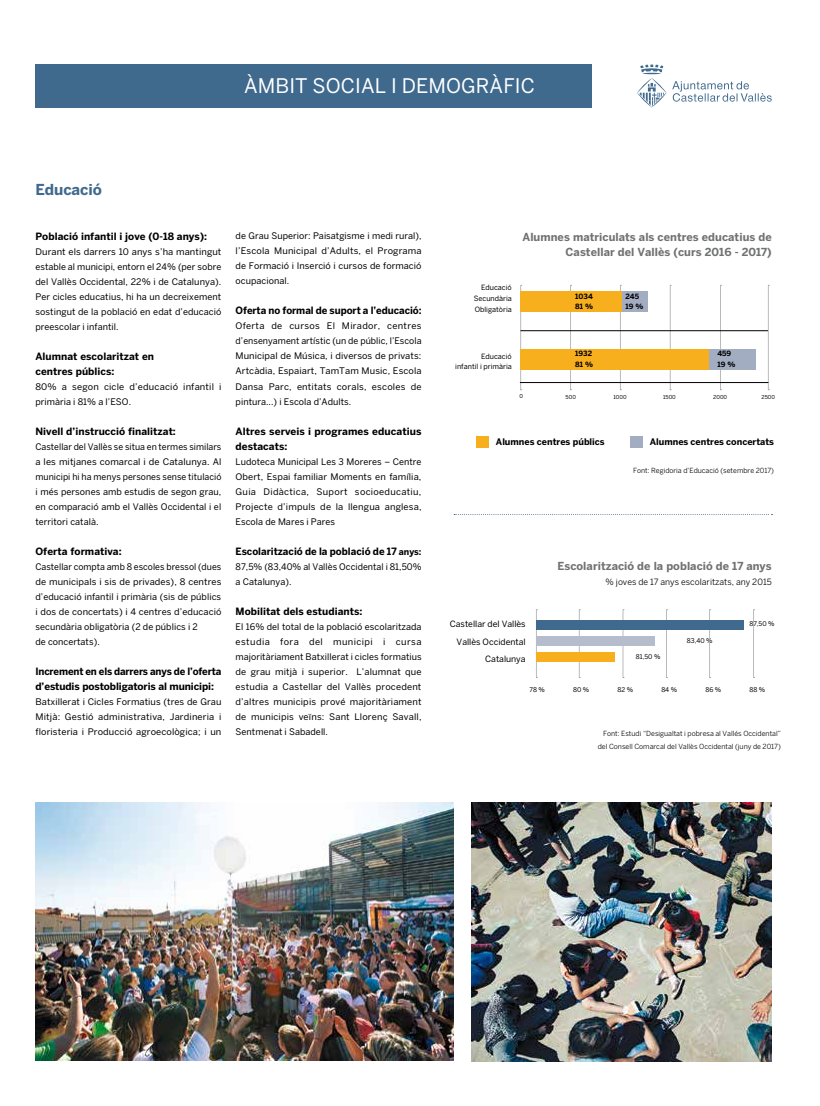
<style>
.page{position:relative;width:820px;height:1106px;background:#fff}
.page>*{position:absolute;margin:0;border:0;box-sizing:border-box;transform-origin:0 0}
.t1{font:20px "Benton Sans";color:#fff}
.t2{font:700 15px "Benton Sans";letter-spacing:-.005em;color:#3f698d}
.t3{font:700 11px/15px "Benton Sans";letter-spacing:.005em;color:#707172;text-align:right}
.t4{font:700 10px/15px "Benton Sans";letter-spacing:.005em;color:#000}
.t5{font:9px/15px "Benton Sans";letter-spacing:.005em;color:#000;text-align:justify}
.t6{font:700 9px "Benton Sans";color:#000}
.t7{font:8.6px/17.9px "Benton Sans";color:#000;text-align:right}
.t8{font:8.6px "Benton Sans";color:#000}
.t9{font:7.2px/10.7px "Benton Sans";color:#000;text-align:justify}
.t10{font:700 7.2px/10.7px "Benton Sans";color:#000}
.t11{font:7px/12.9px "Benton Sans";color:#000;text-align:right}
.t12{font:6.5px "Benton Sans";color:#000}
.t13{font:5.4px "Benton Sans";color:#000}
.s1{font-size:9px}
</style>
<div class="page">
<div style="left:35px;top:65px;width:556px;height:43px;background:#3f698d"></div>
<svg style="left:637px;top:65px;width:134px;height:42px"></svg>
<div style="left:476px;top:436px;width:12px;height:12px;background:#f8af1d"></div>
<div style="left:630px;top:436px;width:12px;height:12px;background:#a2adc1"></div>
<svg style="left:520px;top:285px;width:1px;height:105px"></svg>
<svg style="left:570px;top:285px;width:1px;height:105px"></svg>
<svg style="left:620px;top:285px;width:1px;height:105px"></svg>
<svg style="left:669px;top:285px;width:2px;height:105px"></svg>
<svg style="left:767px;top:285px;width:2px;height:105px"></svg>
<svg style="left:720px;top:285px;width:1px;height:105px"></svg>
<hr style="left:520px;top:330px;width:247px;height:1px;background:#000">
<hr style="left:520px;top:382px;width:247px;height:1px;background:#000">
<div style="left:520px;top:291px;width:103px;height:21px;background:#f8af1d"></div>
<div style="left:622px;top:291px;width:25px;height:21px;background:#a2adc1"></div>
<div style="left:519px;top:349px;width:190px;height:20px;background:#f8af1d"></div>
<div style="left:709px;top:349px;width:46px;height:20px;background:#a2adc1"></div>
<svg style="left:578px;top:609px;width:2px;height:69px"></svg>
<svg style="left:536px;top:609px;width:1px;height:69px"></svg>
<svg style="left:622px;top:609px;width:1px;height:69px"></svg>
<svg style="left:666px;top:609px;width:1px;height:69px"></svg>
<svg style="left:709px;top:609px;width:1px;height:69px"></svg>
<svg style="left:753px;top:609px;width:1px;height:69px"></svg>
<div style="left:536px;top:620px;width:207px;height:10px;background:#3f698d"></div>
<div style="left:536px;top:636px;width:118px;height:10px;background:#b5bdcd"></div>
<div style="left:536px;top:652px;width:78px;height:10px;background:#f8af1d"></div>
<svg style="left:454px;top:514px;width:318px;height:1px"></svg>
<img style="left:471px;top:802px;width:300px;height:259px">
<img style="left:35px;top:802px;width:418px;height:258px">
<h1 class="t1" style="left:244px;top:74px;width:26px">Àmbi</h1>
<h1 class="t1" style="left:295px;top:74px;width:31px">t social</h1>
<h1 class="t1" style="left:391px;top:74px;width:25px">i demogràfic</h1>
<h2 class="t2" style="left:35px;top:181px;width:68px">Educació</h2>
<p class="t4" style="left:35px;top:229px;width:173px">Població infantil i jove (0-18 anys):</p>
<p class="t5" style="left:35px;top:244px;width:187px">Durant els darrers 10 anys s’ha mantingut estable al municipi, entorn el 24% (per sobre del Vallès Occidental, 22% i de Catalunya).<br>Per cicles educatius, hi ha un decreixement sostingut de la població en edat d’educació preescolar i infantil.</p>
<p class="t4" style="left:35px;top:349px;width:120px">Alumnat escolaritzat en centres públics:</p>
<p class="t5" style="left:35px;top:379px;width:187px">80% a segon cicle d’educació infantil i primària i 81% a l’ESO.</p>
<p class="t4" style="left:35px;top:424px;width:142px">Nivell d’instrucció finalitzat:</p>
<p class="t5" style="left:35px;top:439px;width:187px">Castellar del Vallès se situa en termes similars a les mitjanes comarcal i de Catalunya. Al municipi hi ha menys persones sense titulació i més persones amb estudis de segon grau, en comparació amb el Vallès Occidental i el territori català.</p>
<p class="t4" style="left:35px;top:544px;width:88px">Oferta formativa:</p>
<p class="t5" style="left:35px;top:559px;width:187px;text-align:left">Castellar compta amb 8 escoles bressol (dues de municipals i sis de privades), 8 centres d’educació infantil i primària (sis de públics i dos de concertats) i 4 centres d’educació secundària obligatòria (2 de públics i 2<br>de concertats).</p>
<p class="t4" style="left:35px;top:664px;width:187px">Increment en els darrers anys de l’oferta d’estudis postobligatoris al municipi:</p>
<p class="t5" style="left:35px;top:694px;width:187px">Batxillerat i Cicles Formatius (tres de Grau Mitjà: Gestió administrativa, Jardineria i floristeria i Producció agroecològica; i un</p>
<p class="t5" style="left:235px;top:228px;width:187px">de Grau Superior: Paisatgisme i medi rural), l’Escola Municipal d’Adults, el Programa de Formació i Inserció i cursos de formació ocupacional.</p>
<p class="t4" style="left:235px;top:303px;width:187px">Oferta no formal de suport a l’educació:</p>
<p class="t5" style="left:235px;top:318px;width:187px">Oferta de cursos El Mirador, centres d’ensenyament artístic (un de públic, l’Escola Municipal de Música, i diversos de privats:<br>Artcàdia, Espaiart, TamTam Music, Escola Dansa Parc, entitats corals, escoles de pintura...) i Escola d’Adults.</p>
<p class="t4" style="left:235px;top:423px;width:187px">Altres serveis i programes educatius destacats:</p>
<p class="t5" style="left:235px;top:453px;width:187px">Ludoteca Municipal Les 3 Moreres – Centre Obert, Espai familiar Moments en família, Guia Didàctica, Suport socioeducatiu, Projecte d’impuls de la llengua anglesa, Escola de Mares i Pares</p>
<p class="t4" style="left:235px;top:543px;width:187px">Escolarització de la població de 17 <span class="s1">anys:</span></p>
<p class="t5" style="left:235px;top:558px;width:187px">87,5% (83,40% al Vallès Occidental i 81,50% a Catalunya).</p>
<p class="t4" style="left:235px;top:603px;width:128px">Mobilitat dels estudiants:</p>
<p class="t5" style="left:235px;top:618px;width:187px">El 16% del total de la població escolaritzada estudia fora del municipi i cursa majoritàriament Batxillerat i cicles formatius de grau mitjà i superior. L’alumnat que estudia a Castellar del Vallès procedent d’altres municipis prové majoritàriament de municipis veïns: Sant Llorenç Savall, Sentmenat i Sabadell.</p>
<p class="t3" style="left:522px;top:229px;width:251px">Alumnes matriculats als centres educatius de<br>Castellar del Vallès (curs 2016 - 2017)</p>
<p class="t9" style="left:473px;top:282px;width:39px;text-indent:7px">Educació Secundària Obligatòria</p>
<p class="t9" style="left:455px;top:350px;width:58px;text-align:right">Educació<br>infantil i primària</p>
<p class="t10" style="left:575px;top:290px;width:19px">1034<br>81 %</p>
<p class="t10" style="left:625px;top:290px;width:19px">245<br>19 %</p>
<p class="t10" style="left:575px;top:348px;width:19px">1932<br>81 %</p>
<p class="t10" style="left:717px;top:348px;width:19px">459<br>19 %</p>
<p class="t13" style="left:519px;top:393px;width:5px">0</p>
<p class="t13" style="left:565px;top:394px;width:12px">500</p>
<p class="t13" style="left:613px;top:394px;width:15px">1000</p>
<p class="t13" style="left:663px;top:394px;width:14px">1500</p>
<p class="t13" style="left:713px;top:394px;width:15px">2000</p>
<p class="t13" style="left:761px;top:394px;width:15px">2500</p>
<p class="t6" style="left:495px;top:436px;width:110px">Alumnes centres públics</p>
<p class="t6" style="left:649px;top:436px;width:126px">Alumnes centres concertats</p>
<p class="t11" style="left:632px;top:464px;width:142px">Font: Regidoria d’Educació (setembre 2017)</p>
<p class="t3" style="left:557px;top:558px;width:216px">Escolarització de la població de 17 anys</p>
<p class="t8" style="left:605px;top:576px;width:167px">% joves de 17 anys escolaritzats, any 2015</p>
<p class="t7" style="left:449px;top:614px;width:77px">Castellar del Vallès<br>Vallès Occidental<br>Catalunya</p>
<p class="t12" style="left:749px;top:619px;width:27px">87,50 %</p>
<p class="t12" style="left:686px;top:636px;width:27px">83,40 %</p>
<p class="t12" style="left:635px;top:653px;width:26px">81,50 %</p>
<p class="t12" style="left:529px;top:685px;width:17px">78 %</p>
<p class="t12" style="left:573px;top:685px;width:18px">80 %</p>
<p class="t12" style="left:617px;top:685px;width:17px">82 %</p>
<p class="t12" style="left:661px;top:685px;width:17px">84 %</p>
<p class="t12" style="left:705px;top:685px;width:17px">86 %</p>
<p class="t12" style="left:749px;top:685px;width:17px">88 %</p>
<p class="t11" style="left:597px;top:726px;width:184px">Font: Estudi “Desigualtat i pobresa al Vallés Occidental” del Consell Comarcal del Vallès Occidental (juny de 2017)</p>
</div>
